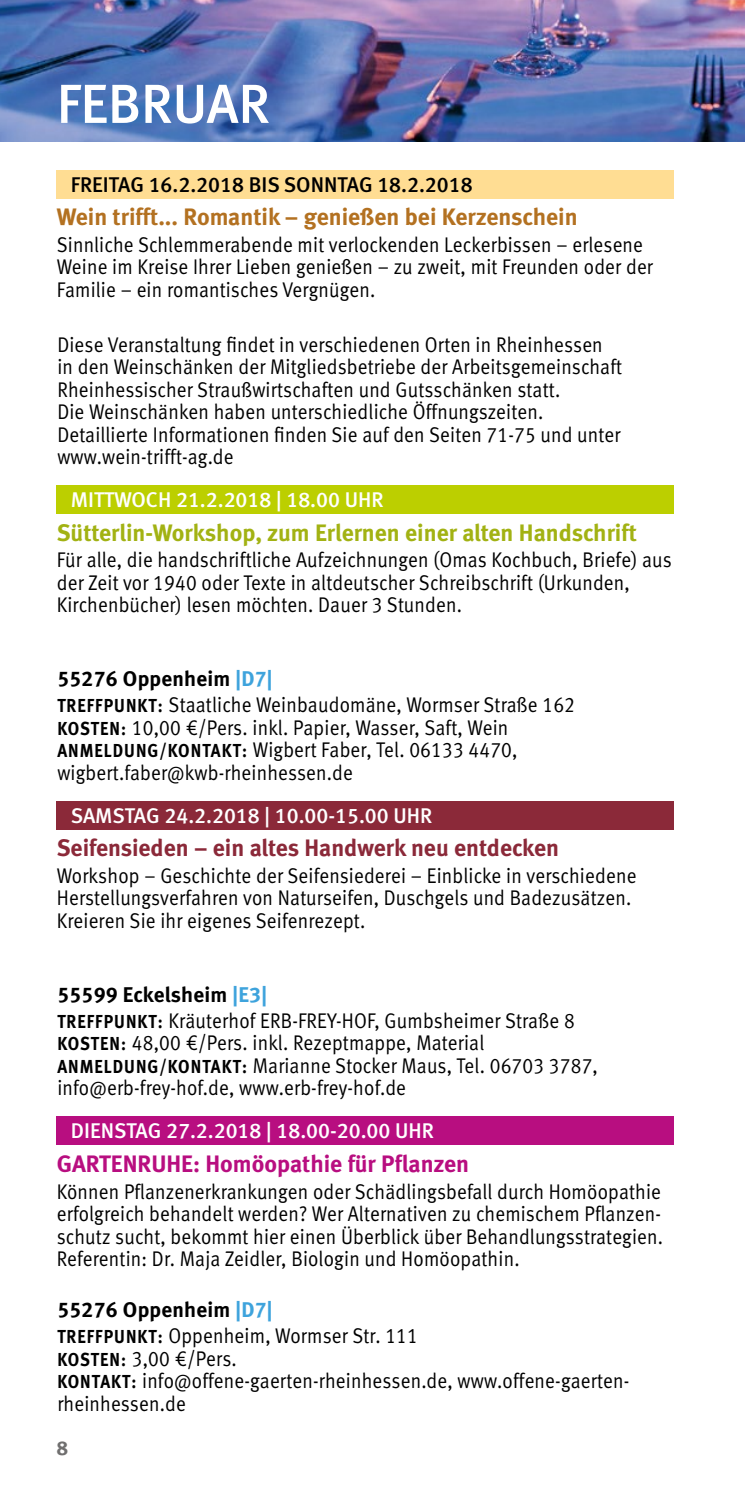
<style>
.page{position:relative;width:745px;height:1489px;background:#fff}
.page>*{position:absolute;margin:0;border:0;box-sizing:border-box;transform-origin:0 0}
.t1{font:55px "Meta Medium LF";color:#fff}
.t2{font:23.75px "Meta Bold LF";color:#a2b213}
.t3{font:23.75px "Meta Bold LF";color:#b37121}
.t4{font:23.75px "Meta Bold LF";color:#8b2939}
.t5{font:23.75px "Meta Bold LF";color:#b80e80}
.t6{font:21.25px/22.5px "Meta Normal LF";letter-spacing:.01em;color:#000;scale:.9 1}
.t7{font:21.25px "Meta Medium LF";color:#fff}
.t8{font:21.25px "Meta Bold LF";letter-spacing:.01em;color:#000}
.t9{font:21.25px "Meta Medium LF";color:#000}
.t10{font:20px "Meta Bold LF";color:#706f6f}
.s1{color:#3ea3dc}
.s2{font-family:"Meta Bold LF";font-size:18.75px}
</style>
<div class="page">
<img style="left:0;top:0;width:744px;height:142px">
<div style="left:57px;top:170px;width:616px;height:28px;background:#ffdd93"></div>
<div style="left:57px;top:485px;width:616px;height:29px;background:#bccf00"></div>
<div style="left:57px;top:801px;width:616px;height:28px;background:#8b2939"></div>
<div style="left:57px;top:1116px;width:616px;height:28px;background:#b80e80"></div>
<h1 class="t1" style="left:57px;top:72px;width:215px">FEBRUAR</h1>
<p class="t9" style="left:71px;top:172px;width:403px">FREITAG 16.2.2018 BIS SONNTAG 18.2.2018</p>
<p class="t3" style="left:57px;top:203px;width:522px">Wein trifft... Romantik – genießen bei Kerzenschein</p>
<p class="t6" style="left:57px;top:233px;width:663px">Sinnliche Schlemmerabende mit verlockenden Leckerbissen – erlesene<br>Weine im Kreise Ihrer Lieben genießen – zu zweit, mit Freunden oder der<br>Familie – ein romantisches Vergnügen.</p>
<p class="t6" style="left:57px;top:333px;width:628px">Diese Veranstaltung findet in verschiedenen Orten in Rheinhessen in den Weinschänken der Mitgliedsbetriebe der Arbeitsgemeinschaft Rheinhessischer Straußwirtschaften und Gutsschänken statt.<br>Die Weinschänken haben unterschiedliche Öffnungszeiten.<br>Detaillierte Informationen finden Sie auf den Seiten 71-75 und unter www.wein-trifft-ag.de</p>
<p class="t7" style="left:71px;top:487px;width:314px">MITTWOCH 21.2.2018 | 18.00 UHR</p>
<p class="t2" style="left:57px;top:518px;width:581px">Sütterlin-Workshop, zum Erlernen einer alten Handschrift</p>
<p class="t6" style="left:57px;top:548px;width:684px">Für alle, die handschriftliche Aufzeichnungen (Omas Kochbuch, Briefe) aus der Zeit vor 1940 oder Texte in altdeutscher Schreibschrift (Urkunden,<br>Kirchenbücher) lesen möchten. Dauer 3 Stunden.</p>
<p class="t8" style="left:57px;top:666px;width:216px">55276 Oppenheim <span class="s1">|D7|</span></p>
<p class="t6" style="left:57px;top:693px;width:576px"><span class="s2">TREFFPUNKT:</span> Staatliche Weinbaudomäne, Wormser Straße 162<br><span class="s2">KOSTEN:</span> 10,00 €/Pers. inkl. Papier, Wasser, Saft, Wein <span class="s2">ANMELDUNG/KONTAKT:</span> Wigbert Faber, Tel. 06133 4470, wigbert.faber@kwb-rheinhessen.de</p>
<p class="t7" style="left:71px;top:803px;width:363px">SAMSTAG 24.2.2018 | 10.00-15.00 UHR</p>
<p class="t4" style="left:57px;top:833px;width:503px">Seifensieden – ein altes Handwerk neu entdecken</p>
<p class="t6" style="left:57px;top:864px;width:645px">Workshop – Geschichte der Seifensiederei – Einblicke in verschiedene<br>Herstellungsverfahren von Naturseifen, Duschgels und Badezusätzen.<br>Kreieren Sie ihr eigenes Seifenrezept.</p>
<p class="t8" style="left:57px;top:981px;width:211px">55599 Eckelsheim <span class="s1">|E3|</span></p>
<p class="t6" style="left:57px;top:1009px;width:601px"><span class="s2">TREFFPUNKT:</span> Kräuterhof ERB-FREY-HOF, Gumbsheimer Straße 8<br><span class="s2">KOSTEN:</span> 48,00 €/Pers. inkl. Rezeptmappe, Material <span class="s2">ANMELDUNG/KONTAKT:</span> Marianne Stocker Maus, Tel. 06703 3787, info@erb-frey-hof.de, www.erb-frey-hof.de</p>
<p class="t7" style="left:71px;top:1118px;width:364px">DIENSTAG 27.2.2018 | 18.00-20.00 UHR</p>
<p class="t5" style="left:57px;top:1149px;width:414px">GARTENRUHE: Homöopathie für Pflanzen</p>
<p class="t6" style="left:57px;top:1179px;width:674px;text-align:justify">Können Pflanzenerkrankungen oder Schädlingsbefall durch Homöopathie erfolgreich behandelt werden? Wer Alternativen zu chemischem Pflanzen&shy;schutz sucht, bekommt hier einen Überblick über Behandlungsstrategien.<br>Referentin: Dr. Maja Zeidler, Biologin und Homöopathin.</p>
<p class="t8" style="left:57px;top:1297px;width:216px">55276 Oppenheim <span class="s1">|D7|</span></p>
<p class="t6" style="left:57px;top:1324px;width:636px"><span class="s2">TREFFPUNKT:</span> Oppenheim, Wormser Str. 111<br><span class="s2">KOSTEN:</span> 3,00 €/Pers.<br><span class="s2">KONTAKT:</span> info@offene-gaerten-rheinhessen.de, www.offene-gaerten&shy;rheinhessen.de</p>
<p class="t10" style="left:57px;top:1435px;width:13px">8</p>
</div>
